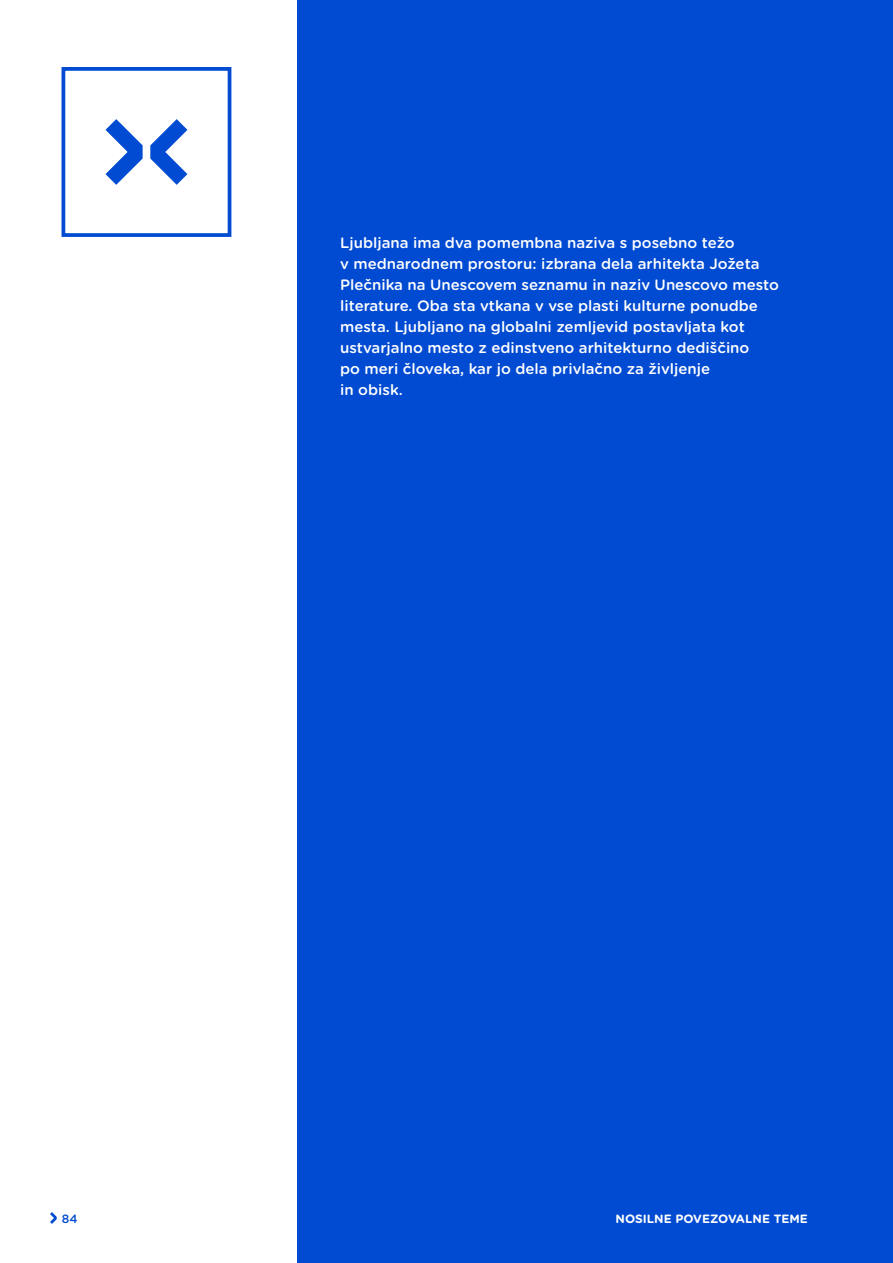
<style>
.page{position:relative;width:893px;height:1263px;background:#fff}
.page>*{position:absolute;margin:0;border:0;box-sizing:border-box;transform-origin:0 0}
.t1{font:500 15px/21px "Gotham Rounded";color:#fff}
.t2{font:700 12px "Gotham Rounded";color:#fff}
.t3{font:500 12px "Gotham Rounded";color:#004bd2}
</style>
<div class="page">
<div style="left:298px;top:0;width:595px;height:1263px;background:#004bd2"></div>
<div style="left:62px;top:67px;width:169px;height:170px;border:4px solid #004bd2"></div>
<svg style="left:105px;top:119px;width:38px;height:66px"></svg>
<svg style="left:150px;top:119px;width:37px;height:66px"></svg>
<svg style="left:50px;top:1212px;width:7px;height:12px"></svg>
<p class="t1" style="left:340px;top:232px;width:440px">Ljubljana ima dva pomembna naziva s posebno težo<br>v mednarodnem prostoru: izbrana dela arhitekta Jožeta Plečnika na Unescovem seznamu in naziv Unescovo mesto literature. Oba sta vtkana v vse plasti kulturne ponudbe mesta. Ljubljano na globalni zemljevid postavljata kot ustvarjalno mesto z edinstveno arhitekturno dediščino<br>po meri človeka, kar jo dela privlačno za življenje<br>in obisk.</p>
<p class="t3" style="left:62px;top:1210px;width:17px">84</p>
<p class="t2" style="left:615px;top:1210px;width:194px">NOSILNE POVEZOVALNE TEME</p>
</div>
